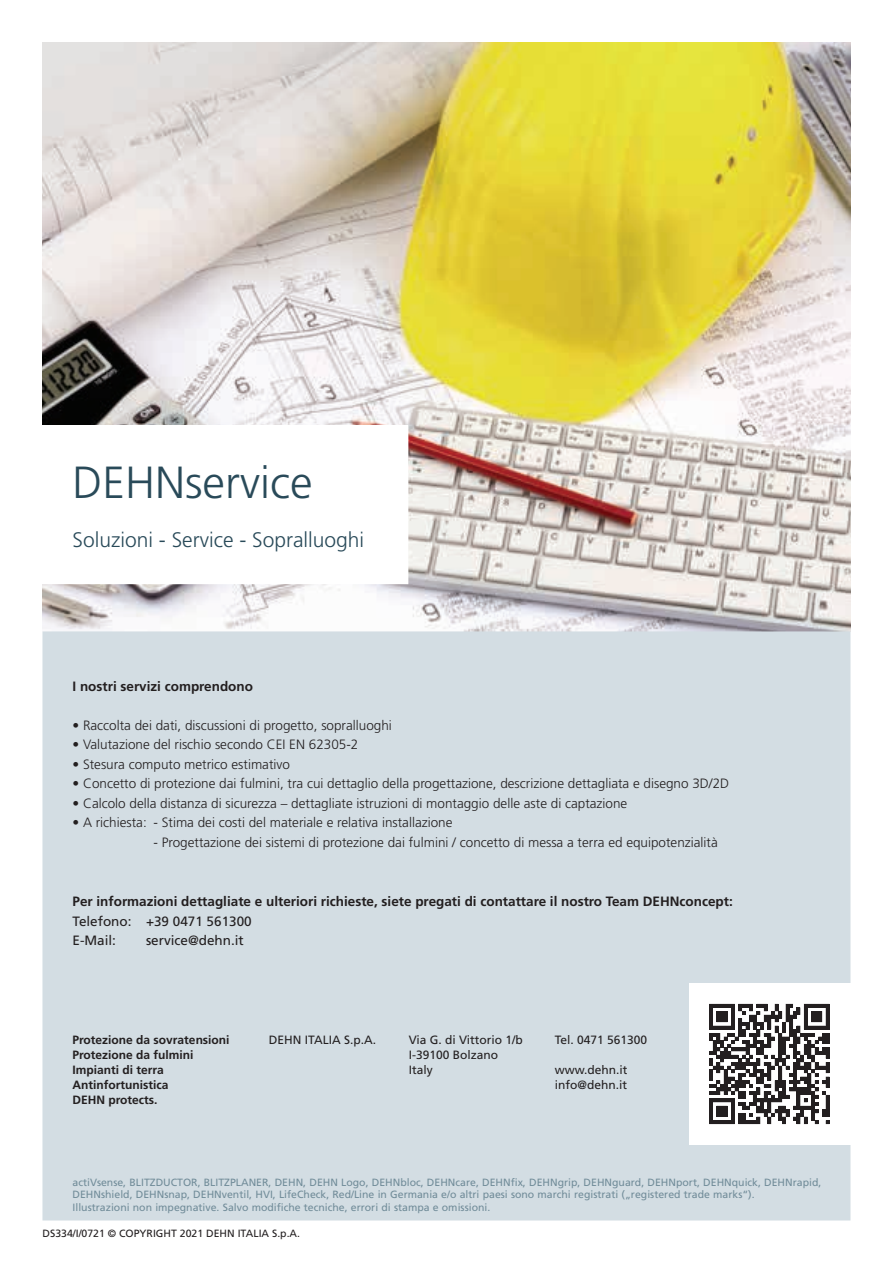
<style>
.page{position:relative;width:893px;height:1263px;background:#fff}
.page>*{position:absolute;margin:0;border:0;box-sizing:border-box;transform-origin:0 0}
.t1{font:300 45px "Frutiger";color:#294a59}
.t2{font:300 21px "Frutiger";color:#294a59}
.t3{font:300 13.5px "Frutiger";color:#231f20}
.t4{font:700 13.5px "Frutiger";color:#231f20}
.t5{font:13.5px/19.5px "Frutiger";color:#231f20}
.t6{font:12px/15px "Frutiger";color:#231f20}
.t7{font:700 12px/15px "Frutiger";color:#231f20}
.t8{font:10.5px/12.6px "Frutiger";color:#718c99}
.t9{font:10.5px "Frutiger";color:#231f20}
</style>
<div class="page">
<img style="left:43px;top:43px;width:807px;height:588px">
<div style="left:43px;top:631px;width:807px;height:589px;background:#d3dde3;border:1px solid #d3dde3"></div>
<svg style="left:43px;top:425px;width:365px;height:159px"></svg>
<div style="left:689px;top:983px;width:161px;height:162px;background:#fff"></div>
<svg style="left:709px;top:1004px;width:121px;height:121px"></svg>
<h1 class="t1" style="left:73px;top:456px;width:241px">DEHNservice</h1>
<h2 class="t2" style="left:73px;top:528px;width:293px">Soluzioni - Service - Sopralluoghi</h2>
<p class="t4" style="left:73px;top:678px;width:182px">I nostri servizi comprendono</p>
<p class="t3" style="left:73px;top:717px;width:321px">• Raccolta dei dati, discussioni di progetto, sopralluoghi</p>
<p class="t3" style="left:73px;top:737px;width:287px">• Valutazione del rischio secondo CEI EN 62305-2</p>
<p class="t3" style="left:73px;top:756px;width:219px">• Stesura computo metrico estimativo</p>
<p class="t3" style="left:73px;top:776px;width:658px">• Concetto di protezione dai fulmini, tra cui dettaglio della progettazione, descrizione dettagliata e disegno 3D/2D</p>
<p class="t3" style="left:73px;top:795px;width:556px">• Calcolo della distanza di sicurezza – dettagliate istruzioni di montaggio delle aste di captazione</p>
<p class="t3" style="left:73px;top:815px;width:381px">• A richiesta: - Stima dei costi del materiale e relativa installazione</p>
<p class="t3" style="left:154px;top:834px;width:566px">- Progettazione dei sistemi di protezione dai fulmini / concetto di messa a terra ed equipotenzialità</p>
<p class="t4" style="left:73px;top:893px;width:662px">Per informazioni dettagliate e ulteriori richieste, siete pregati di contattare il nostro Team DEHNconcept:</p>
<p class="t5" style="left:73px;top:911px;width:181px">Telefono: +39 0471 561300<br>E-Mail:</p>
<p class="t5" style="left:146px;top:931px;width:99px">service@dehn.it</p>
<p class="t7" style="left:73px;top:1033px;width:159px">Protezione da sovratensioni<br>Protezione da fulmini<br>Impianti di terra<br>Antinfortunistica<br>DEHN protects.</p>
<p class="t6" style="left:269px;top:1033px;width:109px">DEHN ITALIA S.p.A.</p>
<p class="t6" style="left:409px;top:1033px;width:116px">Via G. di Vittorio 1/b<br>I-39100 Bolzano<br>Italy</p>
<p class="t6" style="left:555px;top:1033px;width:94px">Tel. 0471 561300</p>
<p class="t6" style="left:555px;top:1063px;width:74px">www.dehn.it info@dehn.it</p>
<p class="t8" style="left:73px;top:1176px;width:750px">actiVsense, BLITZDUCTOR, BLITZPLANER, DEHN, DEHN Logo, DEHNbloc, DEHNcare, DEHNfix, DEHNgrip, DEHNguard, DEHNport, DEHNquick, DEHNrapid,<br>DEHNshield, DEHNsnap, DEHNventil, HVI, LifeCheck, Red/Line in Germania e/o altri paesi sono marchi registrati („registered trade marks“).<br>Illustrazioni non impegnative. Salvo modifiche tecniche, errori di stampa e omissioni.</p>
<p class="t9" style="left:43px;top:1227px;width:259px">DS334/I/0721 © COPYRIGHT 2021 DEHN ITALIA S.p.A.</p>
</div>
